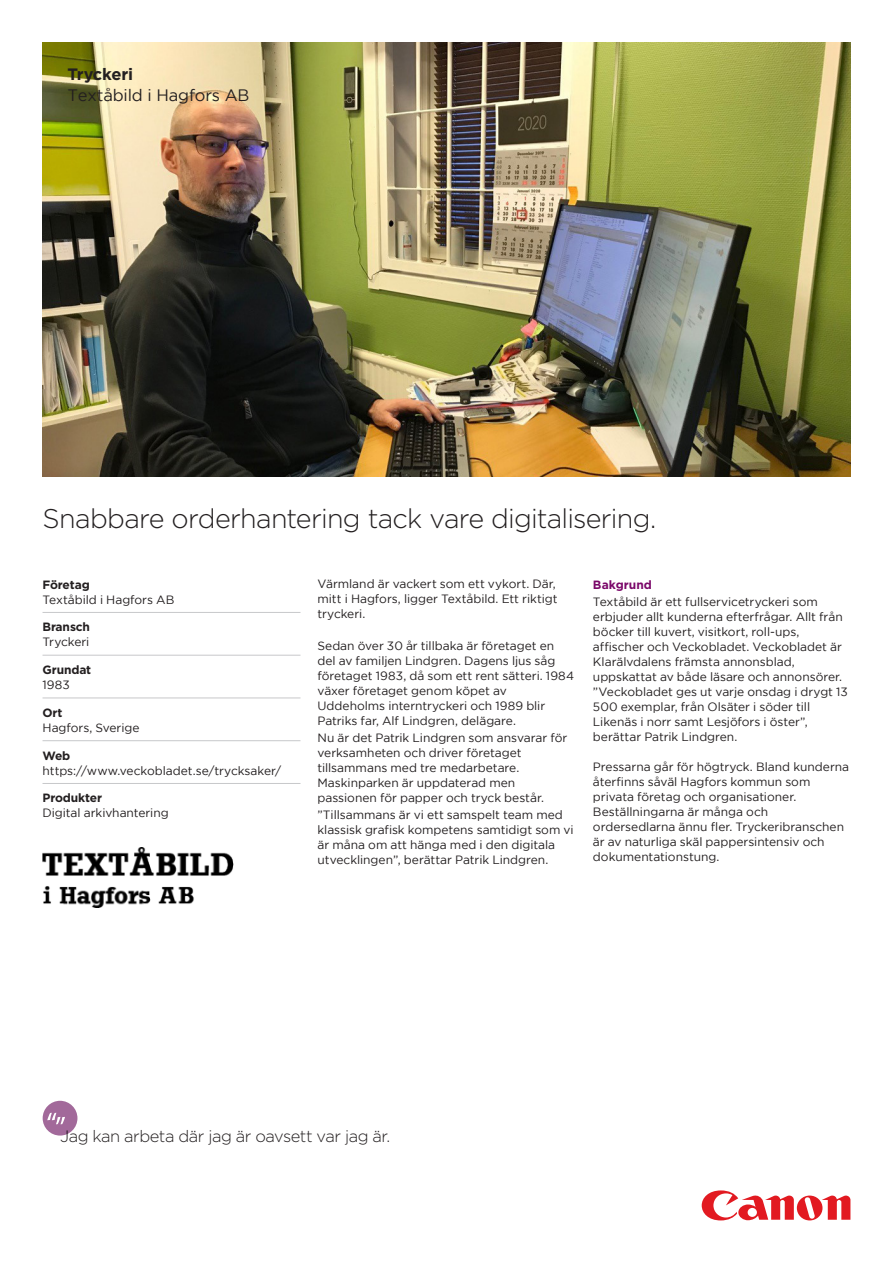
<style>
.page{position:relative;width:893px;height:1263px;background:#fff}
.page>*{position:absolute;margin:0;border:0;box-sizing:border-box;transform-origin:0 0}
.Headline{font:300 27px "Gotham";letter-spacing:-.03em;color:#231f20}
.Heading{font:300 16.5px "Gotham";letter-spacing:-.03em;color:#231f20}
.t1{font:16.5px/21px "Gotham";letter-spacing:-.01em;color:#231f20}
.Sub_Heading{font:12px/15px "Gotham";letter-spacing:-.005em;color:#231f20}
.Body_Copy{font:700 12px "Gotham";letter-spacing:-.01em;color:#231f20}
.Sub_Heading-2{font:700 12px "Gotham";letter-spacing:.005em;color:#7b086a}
.s1{font-weight:700}
</style>
<div class="page">
<img style="left:43px;top:43px;width:807px;height:433px">
<svg style="left:702px;top:1190px;width:148px;height:30px"></svg>
<hr style="left:43px;top:612px;width:257px;height:1px;background:#c7c8ca">
<hr style="left:43px;top:655px;width:257px;height:1px;background:#c7c8ca">
<hr style="left:43px;top:697px;width:257px;height:1px;background:#c7c8ca">
<hr style="left:43px;top:740px;width:257px;height:1px;background:#c7c8ca">
<hr style="left:43px;top:783px;width:257px;height:1px;background:#c7c8ca">
<div style="left:43px;top:1101px;width:34px;height:34px;background:#a2699a;border-radius:50%"></div>
<svg style="left:47px;top:1113px;width:18px;height:11px"></svg>
<img style="left:43px;top:848px;width:191px;height:59px">
<p class="t1" style="left:67px;top:64px;width:184px"><span class="s1">Tryckeri<br></span>Textåbild i Hagfors AB</p>
<p class="Headline" style="left:43px;top:502px;width:615px">Snabbare orderhantering tack vare digitalisering.</p>
<p class="Body_Copy" style="left:43px;top:576px;width:49px">Företag</p>
<p class="Sub_Heading" style="left:43px;top:592px;width:133px">Textåbild i Hagfors AB</p>
<p class="Body_Copy" style="left:43px;top:619px;width:49px">Bransch</p>
<p class="Sub_Heading" style="left:43px;top:634px;width:48px">Tryckeri</p>
<p class="Body_Copy" style="left:43px;top:662px;width:50px">Grundat</p>
<p class="Sub_Heading" style="left:43px;top:677px;width:29px">1983</p>
<p class="Body_Copy" style="left:43px;top:705px;width:21px">Ort</p>
<p class="Sub_Heading" style="left:43px;top:720px;width:99px">Hagfors, Sverige</p>
<p class="Body_Copy" style="left:43px;top:747px;width:29px">Web</p>
<p class="Sub_Heading" style="left:43px;top:763px;width:240px">https://www.veckobladet.se/trycksaker/</p>
<p class="Body_Copy" style="left:43px;top:790px;width:61px">Produkter</p>
<p class="Sub_Heading" style="left:43px;top:805px;width:128px">Digital arkivhantering</p>
<p class="Sub_Heading" style="left:317px;top:576px;width:241px">Värmland är vackert som ett vykort. Där, mitt i Hagfors, ligger Textåbild. Ett riktigt tryckeri.</p>
<p class="Sub_Heading" style="left:317px;top:638px;width:258px">Sedan över 30 år tillbaka är företaget en del av familjen Lindgren. Dagens ljus såg företaget 1983, då som ett rent sätteri. 1984 växer företaget genom köpet av Uddeholms interntryckeri och 1989 blir Patriks far, Alf Lindgren, delägare.</p>
<p class="Sub_Heading" style="left:317px;top:730px;width:251px">Nu är det Patrik Lindgren som ansvarar för verksamheten och driver företaget tillsammans med tre medarbetare.<br>Maskinparken är uppdaterad men passionen för papper och tryck består.</p>
<p class="Sub_Heading" style="left:317px;top:807px;width:258px">”Tillsammans är vi ett samspelt team med klassisk grafisk kompetens samtidigt som vi är måna om att hänga med i den digitala utvecklingen”, berättar Patrik Lindgren.</p>
<p class="Sub_Heading-2" style="left:593px;top:576px;width:60px">Bakgrund</p>
<p class="Sub_Heading" style="left:593px;top:594px;width:256px">Textåbild är ett fullservicetryckeri som erbjuder allt kunderna efterfrågar. Allt från böcker till kuvert, visitkort, roll-ups, affischer och Veckobladet. Veckobladet är Klarälvdalens främsta annonsblad, uppskattat av både läsare och annonsörer. ”Veckobladet ges ut varje onsdag i drygt 13<br>500 exemplar, från Olsäter i söder till Likenäs i norr samt Lesjöfors i öster”, berättar Patrik Lindgren.</p>
<p class="Sub_Heading" style="left:593px;top:759px;width:258px">Pressarna går för högtryck. Bland kunderna återfinns såväl Hagfors kommun som privata företag och organisationer.<br>Beställningarna är många och ordersedlarna ännu fler. Tryckeribranschen är av naturliga skäl pappersintensiv och dokumentationstung.</p>
<p class="Heading" style="left:60px;top:1126px;width:332px">Jag kan arbeta där jag är oavsett var jag är.</p>
</div>
